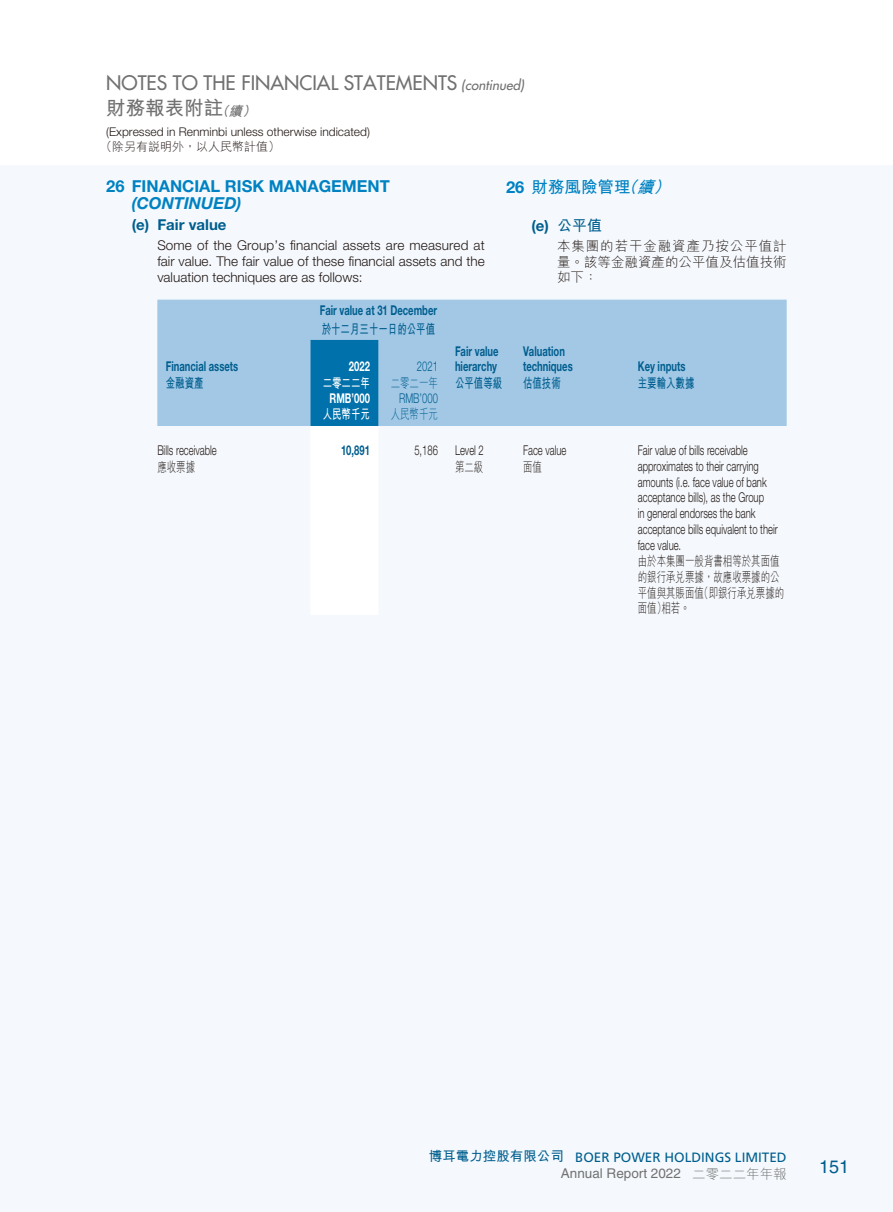
<style>
.page{position:relative;width:893px;height:1212px;background:#fff}
.page>*{position:absolute;margin:0;border:0;box-sizing:border-box;transform-origin:0 0}
.t1{font:500 19.5px "Futura Std";color:#717171}
.t2{font:19.5px "M Hei HK Bold E Ten B5 H";color:#717171}
.t3{font:18px "Helvetica LT Std";color:#005e8e}
.t4{font:700 16.5px "Helvetica Neue LT Std";color:#0082c2}
.t5{font:italic 700 16.5px "Helvetica Neue LT Std";color:#0082c2}
.t6{font:16.5px "M Hei HK Bold E Ten B5 H";color:#0082c2}
.t7{font:700 15px "Helvetica Neue LT Std";color:#005e8e}
.t8{font:300 13.5px/15.8px "Helvetica Neue LT Std";color:#231916;scale:.7 1}
.t9{font:300 13.5px/15.8px "Helvetica Neue LT Std";color:#231916;text-align:justify}
.t10{font:700 13.5px/15.8px "Helvetica Neue LT Std";color:#005e8e;scale:.7 1}
.t11{font:13.5px/15.8px "M Hei HK Light E Ten B5 H";color:#231916;scale:.7 1}
.t12{font:13.5px/15.8px "M Hei HK Light E Ten B5 H";color:#231916;text-align:justify}
.t13{font:13.5px "Frutiger LT Std";color:#005e8e}
.t14{font:13.5px "M Hei HK Bold E Ten B5 H";color:#005e8e;scale:.7 1}
.t15{font:13.5px "Helvetica LT Std";color:#717171}
.t16{font:700 13.5px "Helvetica Neue LT Std";color:#fff;scale:.7 1}
.t17{font:300 13.5px "Helvetica Neue LT Std";color:#005e8e;scale:.7 1}
.t18{font:13.5px "M Hei HK Bold E Ten B5 H";color:#fff;scale:.7 1}
.t19{font:13.5px "M Hei HK Light E Ten B5 H";color:#005e8e;scale:.7 1}
.t20{font:300 12px "Helvetica Neue LT Std";color:#231916}
.t21{font:12px "M Hei HK Light E Ten B5 H";color:#231916}
.s1{font-style:italic;font-size:13.5px}
.s2{font-family:"Helvetica Neue LT Std";font-weight:700}
.s3{font-style:italic}
.s4{font-family:"M Hei HK Bold E Ten B5 H";font-weight:400}
.s5{font-family:"M Hei HK Bold E Ten B5 H"}
.s6{font-family:"M Hei HK Light E Ten B5 H"}
</style>
<div class="page">
<div style="left:0;top:166px;width:893px;height:1046px;background:#f5f9fd"></div>
<div style="left:157px;top:300px;width:630px;height:126px;background:#a2c8e6"></div>
<div style="left:310px;top:340px;width:68px;height:86px;background:#0071aa"></div>
<h1 class="t1" style="left:106px;top:73px;width:419px">NOTES TO THE FINANCIAL STATEMENTS <span class="s1">(continued)</span></h1>
<h1 class="t2" style="left:106px;top:100px;width:154px">財務報表附註<span class="s1">（續）</span></h1>
<p class="t20" style="left:106px;top:127px;width:265px">(Expressed in Renminbi unless otherwise indicated)</p>
<p class="t21" style="left:100px;top:142px;width:181px">（除另有說明外，以人民幣計值）</p>
<p class="t4" style="left:106px;top:181px;width:285px">26 FINANCIAL RISK MANAGEMENT</p>
<p class="t5" style="left:132px;top:197px;width:111px">(CONTINUED)</p>
<p class="t7" style="left:132px;top:219px;width:96px">(e) Fair value</p>
<p class="t9" style="left:157px;top:239px;width:329px">Some of the Group’s financial assets are measured at fair value. The fair value of these financial assets and the valuation techniques are as follows:</p>
<p class="t10" style="left:320px;top:304px;width:169px">Fair value at 31 December</p>
<p class="t14" style="left:322px;top:324px;width:164px">於十二月三十一日的公平值</p>
<p class="t10" style="left:166px;top:360px;width:105px">Financial assets</p>
<p class="t16" style="left:349px;top:362px;width:32px">2022</p>
<p class="t17" style="left:417px;top:362px;width:32px">2021</p>
<p class="t6" style="left:506px;top:181px;width:170px"><span class="s2">26</span> 財務風險管理<span class="s3">（續）</span></p>
<p class="t7" style="left:531px;top:220px;width:72px">(e) <span class="s4">公平值</span></p>
<p class="t12" style="left:557px;top:240px;width:231px">本集團的若干金融資產乃按公平值計量。該等金融資產的公平值及估值技術如下：</p>
<p class="t10" style="left:455px;top:344px;width:64px">Fair value hierarchy</p>
<p class="t10" style="left:523px;top:344px;width:73px">Valuation techniques</p>
<p class="t10" style="left:638px;top:360px;width:70px">Key inputs</p>
<p class="t14" style="left:166px;top:377px;width:56px">金融資產</p>
<p class="t18" style="left:323px;top:377px;width:69px">二零二二年</p>
<p class="t19" style="left:391px;top:377px;width:69px">二零二一年</p>
<p class="t14" style="left:455px;top:377px;width:69px">公平值等級</p>
<p class="t14" style="left:523px;top:377px;width:56px">估值技術</p>
<p class="t14" style="left:638px;top:377px;width:83px">主要輸入數據</p>
<p class="t16" style="left:329px;top:393px;width:59px">RMB’000</p>
<p class="t17" style="left:399px;top:393px;width:57px">RMB’000</p>
<p class="t18" style="left:323px;top:409px;width:69px">人民幣千元</p>
<p class="t19" style="left:391px;top:409px;width:69px">人民幣千元</p>
<p class="t8" style="left:157px;top:444px;width:87px">Bills receivable</p>
<p class="t11" style="left:157px;top:460px;width:56px">應收票據</p>
<p class="t10" style="left:341px;top:444px;width:43px">10,891</p>
<p class="t8" style="left:414px;top:444px;width:35px">5,186</p>
<p class="t8" style="left:455px;top:444px;width:43px">Level 2</p>
<p class="t11" style="left:455px;top:460px;width:42px">第二級</p>
<p class="t8" style="left:523px;top:444px;width:64px">Face value</p>
<p class="t11" style="left:523px;top:460px;width:28px">面值</p>
<p class="t8" style="left:638px;top:444px;width:201px">Fair value of bills receivable approximates to their carrying amounts (i.e. face value of bank acceptance bills), as the Group<br>in general endorses the bank acceptance bills equivalent to their face value.</p>
<p class="t11" style="left:638px;top:555px;width:211px">由於本集團一般背書相等於其面值的銀行承兌票據，故應收票據的公平值與其賬面值（即銀行承兌票據的面值）相若。</p>
<p class="t13" style="left:429px;top:1150px;width:359px"><span class="s5">博耳電力控股有限公司</span> BOER POWER HOLDINGS LIMITED</p>
<p class="t15" style="left:561px;top:1168px;width:227px">Annual Report 2022 <span class="s6">二零二二年年報</span></p>
<h2 class="t3" style="left:819px;top:1160px;width:32px">151</h2>
</div>
